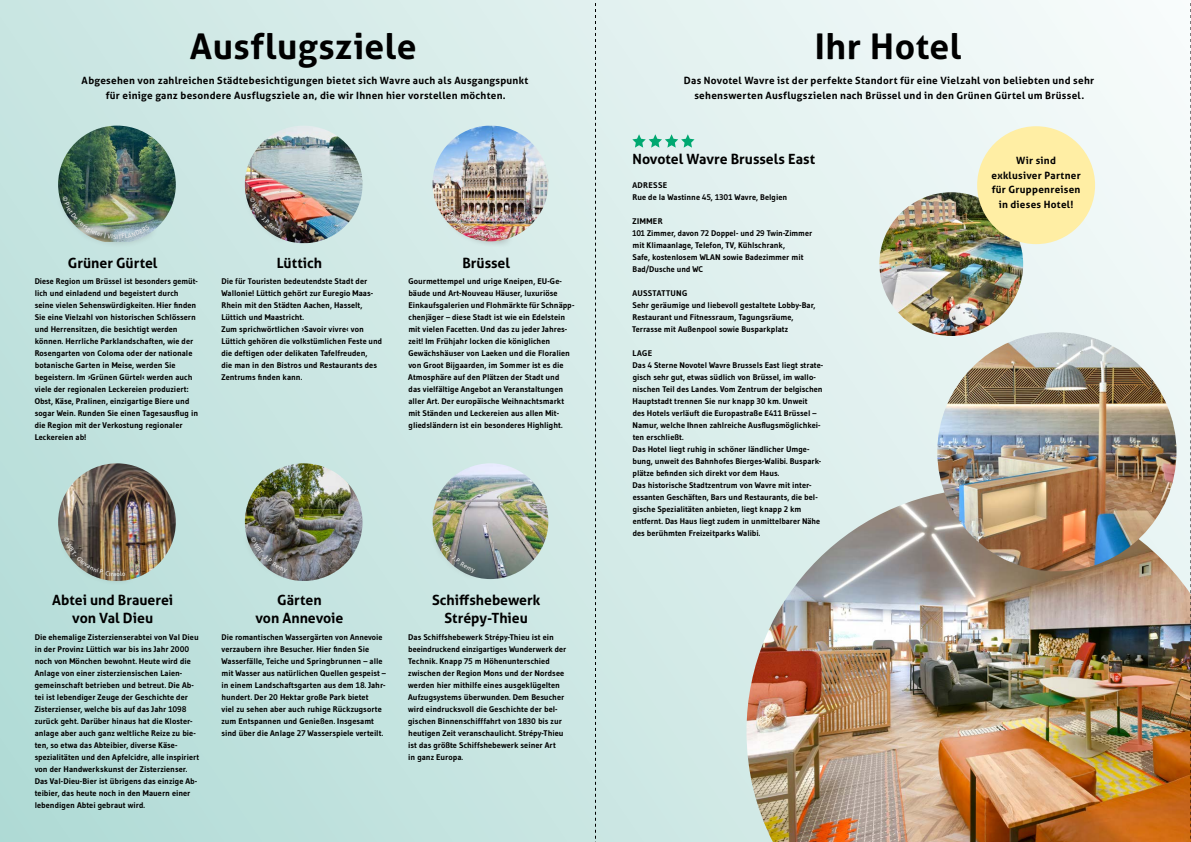
<style>
.page{position:relative;width:1191px;height:842px;background:#fff}
.page>*{position:absolute;margin:0;border:0;box-sizing:border-box;transform-origin:0 0}
.t1{font:700 35.4px "Aller";letter-spacing:.01em;color:#000}
.t2{font:700 14.1px/17.7px "Aller";color:#000;text-align:center}
.t3{font:700 10px/14.5px "Aller";letter-spacing:.03em;color:#000;text-align:center}
.t4{font:700 8.2px/12px "Gudea";color:#000}
</style>
<div class="page">
<div style="left:0;top:0;width:1191px;height:842px;background:linear-gradient(to right,#badfda,#f5fafa)"></div>
<img style="left:245px;top:463px;width:117px;height:118px;border-radius:59px">
<img style="left:58px;top:463px;width:118px;height:118px;border-radius:59px">
<img style="left:58px;top:126px;width:118px;height:116px">
<img style="left:432px;top:463px;width:116px;height:116px;border-radius:58px">
<img style="left:432px;top:126px;width:116px;height:115px;border-radius:58px">
<img style="left:245px;top:126px;width:117px;height:117px;border-radius:58px">
<img style="left:746px;top:488px;width:444px;height:354px">
<svg style="left:632px;top:134px;width:62px;height:14px"></svg>
<img style="left:937px;top:332px;width:239px;height:239px;border-radius:120px">
<img style="left:879px;top:192px;width:144px;height:144px;border-radius:72px">
<div style="left:977px;top:126px;width:118px;height:118px;background:#ffeea4;border-radius:50%"></div>
<div style="left:243px;top:528px;width:52px;height:53px;background:#706f6f;opacity:.5"></div>
<div style="left:431px;top:528px;width:52px;height:53px;background:#706f6f;opacity:.5"></div>
<svg style="left:595px;top:0;width:1px;height:842px"></svg>
<svg style="left:1190px;top:0;width:1px;height:842px"></svg>
<img style="left:51px;top:188px;width:109px;height:62px">
<img style="left:237px;top:187px;width:58px;height:57px">
<svg style="left:251px;top:536px;width:36px;height:37px"></svg>
<svg style="left:439px;top:536px;width:36px;height:37px"></svg>
<img style="left:429px;top:188px;width:87px;height:60px">
<img style="left:56px;top:528px;width:78px;height:58px">
<h1 class="t1" style="left:190px;top:24px;width:228px">Ausflugsziele</h1>
<p class="t3" style="left:82px;top:73px;width:448px">Abgesehen von zahlreichen Städtebesichtigungen bietet sich Wavre auch als Ausgangspunkt für einige ganz besondere Ausflugsziele an, die wir Ihnen hier vorstellen möchten.</p>
<h2 class="t2" style="left:68px;top:254px;width:91px">Grüner Gürtel</h2>
<p class="t4" style="left:35px;top:275px;width:165px">Diese Region um Brüssel ist besonders gemüt&shy;lich und einladend und begeistert durch seine vielen Sehenswürdigkeiten. Hier finden Sie eine Vielzahl von historischen Schlössern und Herrensitzen, die besichtigt werden können. Herrliche Parklandschaften, wie der Rosengarten von Coloma oder der nationale botanische Garten in Meise, werden Sie begeistern. Im ›Grünen Gürtel‹ werden auch viele der regionalen Leckereien produziert:<br>Obst, Käse, Pralinen, einzigartige Biere und sogar Wein. Runden Sie einen Tagesausflug in die Region mit der Verkostung regionaler Leckereien ab!</p>
<h2 class="t2" style="left:277px;top:254px;width:47px">Lüttich</h2>
<p class="t4" style="left:221px;top:275px;width:162px">Die für Touristen bedeutendste Stadt der Wallonie! Lüttich gehört zur Euregio Maas-Rhein mit den Städten Aachen, Hasselt, Lüttich und Maastricht.<br>Zum sprichwörtlichen ›Savoir vivre‹ von Lüttich gehören die volkstümlichen Feste und die deftigen oder delikaten Tafelfreuden,<br>die man in den Bistros und Restaurants des Zentrums finden kann.</p>
<h2 class="t2" style="left:462px;top:254px;width:49px">Brüssel</h2>
<p class="t4" style="left:408px;top:275px;width:167px">Gourmettempel und urige Kneipen, EU-Ge&shy;bäude und Art-Nouveau Häuser, luxuriöse Einkaufsgalerien und Flohmärkte für Schnäpp&shy;chenjäger – diese Stadt ist wie ein Edelstein mit vielen Facetten. Und das zu jeder Jahres&shy;zeit! Im Frühjahr locken die königlichen Gewächshäuser von Laeken und die Floralien von Groot Bijgaarden, im Sommer ist es die Atmosphäre auf den Plätzen der Stadt und<br>das vielfältige Angebot an Veranstaltungen aller Art. Der europäische Weihnachtsmarkt mit Ständen und Leckereien aus allen Mit&shy;gliedsländern ist ein besonderes Highlight.</p>
<h2 class="t2" style="left:52px;top:591px;width:123px">Abtei und Brauerei von Val Dieu</h2>
<p class="t4" style="left:35px;top:631px;width:166px">Die ehemalige Zisterzienserabtei von Val Dieu in der Provinz Lüttich war bis ins Jahr 2000 noch von Mönchen bewohnt. Heute wird die Anlage von einer zisterziensischen Laien&shy;gemeinschaft betrieben und betreut. Die Ab&shy;tei ist lebendiger Zeuge der Geschichte der Zisterzienser, welche bis auf das Jahr 1098 zurück geht. Darüber hinaus hat die Kloster&shy;anlage aber auch ganz weltliche Reize zu bie&shy;ten, so etwa das Abteibier, diverse Käse&shy;spezialitäten und den Apfelcidre, alle inspiriert von der Handwerkskunst der Zisterzienser.<br>Das Val-Dieu-Bier ist übrigens das einzige Ab&shy;teibier, das heute noch in den Mauern einer lebendigen Abtei gebraut wird.</p>
<h2 class="t2" style="left:255px;top:591px;width:90px">Gärten<br>von Annevoie</h2>
<p class="t4" style="left:221px;top:631px;width:166px">Die romantischen Wassergärten von Annevoie verzaubern ihre Besucher. Hier finden Sie Wasserfälle, Teiche und Springbrunnen – alle mit Wasser aus natürlichen Quellen gespeist – in einem Landschaftsgarten aus dem 18. Jahr&shy;hundert. Der 20 Hektar große Park bietet<br>viel zu sehen aber auch ruhige Rückzugsorte zum Entspannen und Genießen. Insgesamt sind über die Anlage 27 Wasserspiele verteilt.</p>
<h2 class="t2" style="left:432px;top:591px;width:110px">Schiffshebewerk<br>Strépy-Thieu</h2>
<p class="t4" style="left:408px;top:631px;width:159px">Das Schiffshebewerk Strépy-Thieu ist ein beeindruckend einzigartiges Wunderwerk der Technik. Knapp 75 m Höhenunterschied zwischen der Region Mons und der Nordsee werden hier mithilfe eines ausgeklügelten Aufzugsystems überwunden. Dem Besucher wird eindrucksvoll die Geschichte der bel&shy;gischen Binnenschifffahrt von 1830 bis zur heutigen Zeit veranschaulicht. Strépy-Thieu ist das größte Schiffshebewerk seiner Art<br>in ganz Europa.</p>
<h1 class="t1" style="left:815px;top:24px;width:148px">Ihr Hotel</h1>
<p class="t3" style="left:684px;top:73px;width:412px">Das Novotel Wavre ist der perfekte Standort für eine Vielzahl von beliebten und sehr sehenswerten Ausflugszielen nach Brüssel und in den Grünen Gürtel um Brüssel.</p>
<h2 class="t2" style="left:632px;top:150px;width:184px">Novotel Wavre Brussels East</h2>
<p class="t4" style="left:632px;top:179px;width:156px">ADRESSE<br>Rue de la Wastinne 45, 1301 Wavre, Belgien</p>
<p class="t4" style="left:632px;top:215px;width:181px">ZIMMER<br>101 Zimmer, davon 72 Doppel- und 29 Twin-Zimmer mit Klimaanlage, Telefon, TV, Kühlschrank,<br>Safe, kostenlosem WLAN sowie Badezimmer mit<br>Bad/Dusche und WC</p>
<p class="t4" style="left:632px;top:287px;width:185px">AUSSTATTUNG<br>Sehr geräumige und liebevoll gestaltete Lobby-Bar, Restaurant und Fitnessraum, Tagungsräume, Terrasse mit Außenpool sowie Busparkplatz</p>
<p class="t4" style="left:632px;top:347px;width:192px">LAGE<br>Das 4 Sterne Novotel Wavre Brussels East liegt strate&shy;gisch sehr gut, etwas südlich von Brüssel, im wallo&shy;nischen Teil des Landes. Vom Zentrum der belgischen Hauptstadt trennen Sie nur knapp 30 km. Unweit<br>des Hotels verläuft die Europastraße E411 Brüssel – Namur, welche Ihnen zahlreiche Ausflugsmöglichkei&shy;ten erschließt.<br>Das Hotel liegt ruhig in schöner ländlicher Umge&shy;bung, unweit des Bahnhofes Bierges-Walibi. Buspark&shy;plätze befinden sich direkt vor dem Haus.<br>Das historische Stadtzentrum von Wavre mit inter&shy;essanten Geschäften, Bars und Restaurants, die bel&shy;gische Spezialitäten anbieten, liegt knapp 2 km entfernt. Das Haus liegt zudem in unmittelbarer Nähe des berühmten Freizeitparks Walibi.</p>
<p class="t3" style="left:991px;top:153px;width:91px">Wir sind exklusiver Partner für Gruppenreisen in dieses Hotel!</p>
</div>
